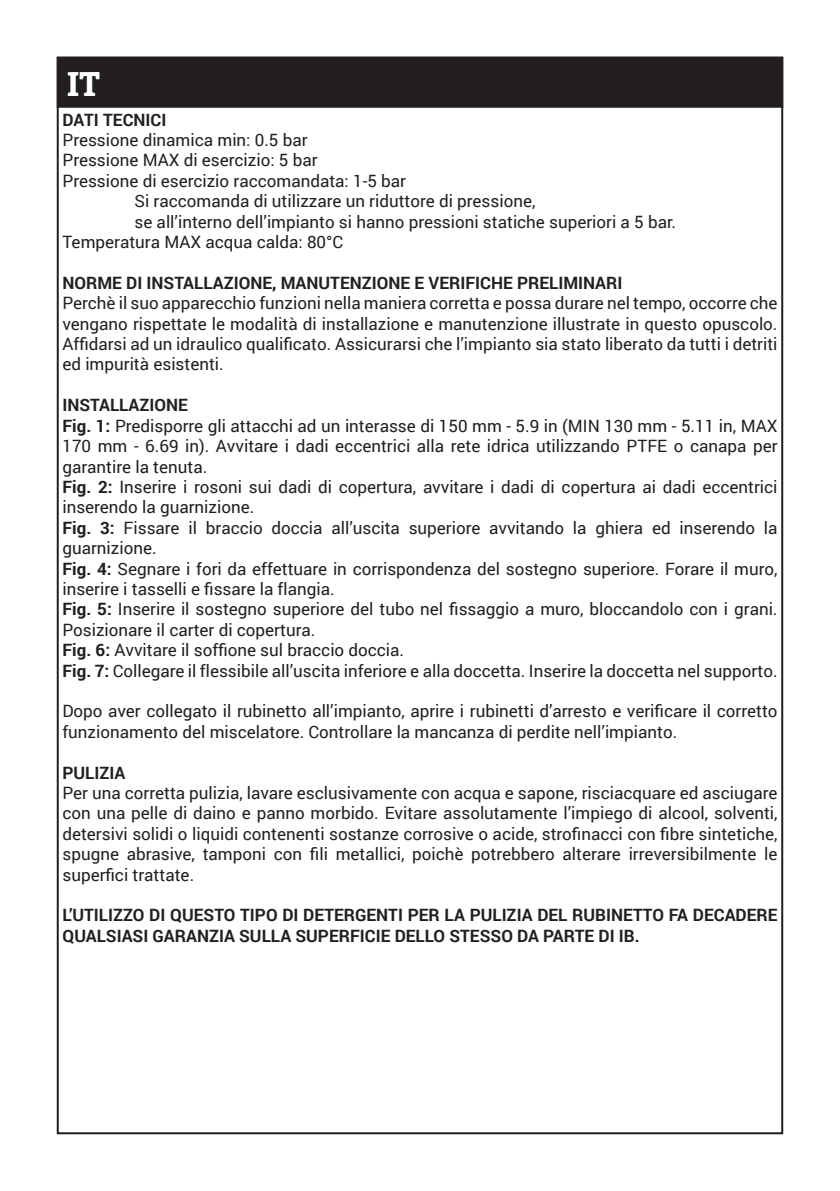
<style>
.page{position:relative;width:840px;height:1191px;background:#fff}
.page>*{position:absolute;margin:0;border:0;box-sizing:border-box;transform-origin:0 0}
.t1{font:700 34px "Bitter";color:#fff}
.t2{font:17px/20.4px "Roboto";color:#231f20}
.t3{font:700 17px/20.4px "Roboto";color:#231f20}
.s1{font-weight:700}
</style>
<div class="page">
<div style="left:58px;top:58px;width:723px;height:49px;background:#231f20"></div>
<div style="left:57px;top:57px;width:725px;height:51px;border:2px solid #231f20"></div>
<p class="t1" style="left:67px;top:63px;width:35px">IT</p>
<p class="t3" style="left:62px;top:109px;width:105px">DATI TECNICI</p>
<p class="t2" style="left:62px;top:129px;width:246px">Pressione dinamica min: 0.5 bar</p>
<p class="t2" style="left:62px;top:149px;width:256px">Pressione MAX di esercizio: 5 bar</p>
<p class="t2" style="left:62px;top:170px;width:345px">Pressione di esercizio raccomandata: 1-5 bar</p>
<p class="t2" style="left:134px;top:190px;width:402px">Si raccomanda di utilizzare un riduttore di pressione,</p>
<p class="t2" style="left:134px;top:211px;width:542px">se all’interno dell’impianto si hanno pressioni statiche superiori a 5 bar.</p>
<p class="t2" style="left:62px;top:231px;width:282px">Temperatura MAX acqua calda: 80°C</p>
<p class="t3" style="left:62px;top:272px;width:561px">NORME DI INSTALLAZIONE, MANUTENZIONE E VERIFICHE PRELIMINARI</p>
<p class="t2" style="left:62px;top:292px;width:716px;text-align:justify">Perchè il suo apparecchio funzioni nella maniera corretta e possa durare nel tempo, occorre che vengano rispettate le modalità di installazione e manutenzione illustrate in questo opuscolo.<br>Affidarsi ad un idraulico qualificato. Assicurarsi che l’impianto sia stato liberato da tutti i detriti ed impurità esistenti.</p>
<p class="t3" style="left:62px;top:394px;width:127px">INSTALLAZIONE</p>
<p class="t2" style="left:62px;top:415px;width:716px;text-align:justify"><span class="s1">Fig. 1:</span> Predisporre gli attacchi ad un interasse di 150 mm - 5.9 in (MIN 130 mm - 5.11 in, MAX 170 mm - 6.69 in). Avvitare i dadi eccentrici alla rete idrica utilizzando PTFE o canapa per garantire la tenuta.</p>
<p class="t2" style="left:62px;top:476px;width:716px"><span class="s1">Fig. 2:</span> Inserire i rosoni sui dadi di copertura, avvitare i dadi di copertura ai dadi eccentrici inserendo la guarnizione.</p>
<p class="t2" style="left:62px;top:517px;width:716px"><span class="s1">Fig. 3:</span> Fissare il braccio doccia all’uscita superiore avvitando la ghiera ed inserendo la guarnizione.</p>
<p class="t2" style="left:62px;top:557px;width:716px"><span class="s1">Fig. 4:</span> Segnare i fori da effettuare in corrispondenza del sostegno superiore. Forare il muro, inserire i tasselli e fissare la flangia.</p>
<p class="t2" style="left:62px;top:598px;width:716px"><span class="s1">Fig. 5:</span> Inserire il sostegno superiore del tubo nel fissaggio a muro, bloccandolo con i grani.<br>Posizionare il carter di copertura.</p>
<p class="t2" style="left:62px;top:639px;width:343px"><span class="s1">Fig. 6:</span> Avvitare il soffione sul braccio doccia.</p>
<p class="t2" style="left:62px;top:659px;width:716px"><span class="s1">Fig. 7:</span> Collegare il flessibile all’uscita inferiore e alla doccetta. Inserire la doccetta nel supporto.</p>
<p class="t2" style="left:62px;top:700px;width:716px">Dopo aver collegato il rubinetto all’impianto, aprire i rubinetti d’arresto e verificare il corretto funzionamento del miscelatore. Controllare la mancanza di perdite nell’impianto.</p>
<p class="t3" style="left:62px;top:761px;width:64px">PULIZIA</p>
<p class="t2" style="left:62px;top:782px;width:716px;text-align:justify">Per una corretta pulizia, lavare esclusivamente con acqua e sapone, risciacquare ed asciugare con una pelle di daino e panno morbido. Evitare assolutamente l’impiego di alcool, solventi, detersivi solidi o liquidi contenenti sostanze corrosive o acide, strofinacci con fibre sintetiche, spugne abrasive, tamponi con fili metallici, poichè potrebbero alterare irreversibilmente le superfici trattate.</p>
<p class="t3" style="left:62px;top:904px;width:716px">L’UTILIZZO DI QUESTO TIPO DI DETERGENTI PER LA PULIZIA DEL RUBINETTO FA DECADERE<br>QUALSIASI GARANZIA SULLA SUPERFICIE DELLO STESSO DA PARTE DI IB.</p>
</div>
